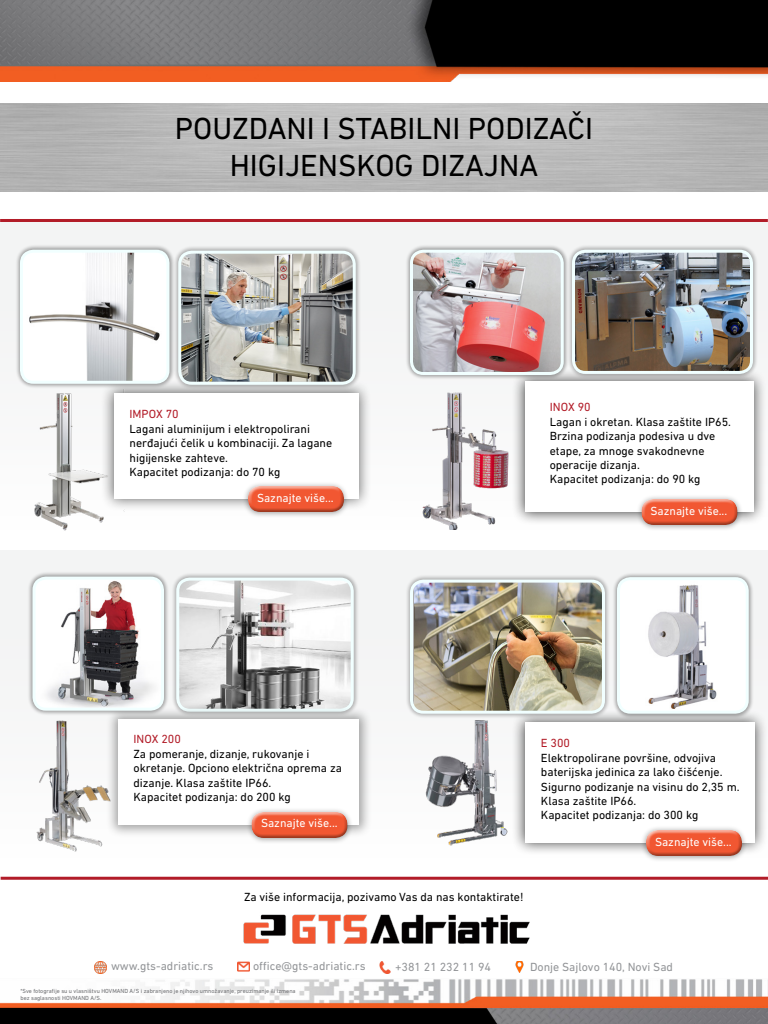
<style>
.page{position:relative;width:768px;height:1024px;background:#fff}
.page>*{position:absolute;margin:0;border:0;box-sizing:border-box;transform-origin:0 0}
.t1{font:31px/37.2px "DIN Next LT Pro";color:#000;text-align:center}
.t2{font:12px/14.4px "DIN Next LT Pro";color:#000}
.t3{font:12px "DIN Next LT Pro";color:#939598}
.t4{font:12px "DIN Next LT Pro";color:#fff}
.t5{font:12px "DIN Next LT Pro";color:#b21c28}
.t6{font:6px/7.2px "DIN Next LT Pro";color:#6d6e71}
</style>
<div class="page">
<div style="left:0;top:550px;width:390px;height:308px;background:#f5f5f5"></div>
<div style="left:390px;top:223px;width:378px;height:308px;background:#f3f4f4"></div>
<div style="left:390px;top:550px;width:378px;height:308px;background:#f3f4f4"></div>
<div style="left:0;top:222px;width:390px;height:308px;background:#f3f4f4"></div>
<img style="left:15px;top:393px;width:109px;height:138px">
<img style="left:405px;top:392px;width:120px;height:138px">
<img style="left:36px;top:720px;width:69px;height:132px">
<img style="left:420px;top:720px;width:92px;height:127px">
<img style="left:0;top:0;width:768px;height:82px">
<div style="left:171px;top:573px;width:188px;height:144px;background:#000;opacity:.28"></div>
<img style="left:178px;top:579px;width:174px;height:127px">
<div style="left:176px;top:578px;width:178px;height:134px;border:3px solid #f1ffff;border-radius:12px"></div>
<div style="left:101px;top:380px;width:271px;height:132px;background:#000;opacity:.63"></div>
<div style="left:114px;top:393px;width:245px;height:106px;background:#fff"></div>
<div style="left:512px;top:368px;width:255px;height:157px;background:#000;opacity:.75"></div>
<div style="left:525px;top:381px;width:229px;height:131px;background:#fff"></div>
<div style="left:105px;top:706px;width:267px;height:132px;background:#000;opacity:.35"></div>
<div style="left:118px;top:719px;width:241px;height:106px;background:#fff"></div>
<div style="left:512px;top:710px;width:256px;height:146px;background:#000;opacity:.75"></div>
<div style="left:525px;top:723px;width:230px;height:120px;background:#fff"></div>
<img style="left:0;top:979px;width:768px;height:45px">
<svg style="left:380px;top:962px;width:11px;height:11px"></svg>
<svg style="left:238px;top:961px;width:12px;height:11px"></svg>
<svg style="left:94px;top:961px;width:13px;height:13px"></svg>
<svg style="left:515px;top:961px;width:9px;height:11px"></svg>
<img style="left:243px;top:914px;width:287px;height:30px">
<div style="left:28px;top:572px;width:141px;height:144px;background:#000;opacity:.35"></div>
<img style="left:34px;top:578px;width:128px;height:131px">
<div style="left:32px;top:577px;width:132px;height:134px;border:3px solid #f1ffff;border-radius:12px"></div>
<hr style="left:1px;top:877px;width:767px;height:3px;background:#b21c28">
<hr style="left:0;top:219px;width:768px;height:3px;background:#b21c28">
<div style="left:640px;top:825px;width:108px;height:38px;background:#000;opacity:.36"></div>
<div style="left:642px;top:826px;width:101px;height:27px;background:#fff;opacity:.75"></div>
<div style="left:644px;top:833px;width:102px;height:24px;background:#000;opacity:.35"></div>
<div style="left:173px;top:246px;width:188px;height:144px;background:#000;opacity:.28"></div>
<img style="left:180px;top:252px;width:173px;height:130px">
<div style="left:178px;top:251px;width:178px;height:134px;border:3px solid #f1ffff;border-radius:12px"></div>
<div style="left:15px;top:245px;width:160px;height:144px;background:#000;opacity:.35"></div>
<div style="left:22px;top:251px;width:146px;height:131px;background:#fff;border-radius:12px"></div>
<img style="left:27px;top:254px;width:135px;height:126px">
<div style="left:20px;top:250px;width:150px;height:134px;border:3px solid #f1ffff;border-radius:12px"></div>
<div style="left:246px;top:807px;width:107px;height:38px;background:#000;opacity:.36"></div>
<div style="left:247px;top:808px;width:102px;height:27px;background:#fff;opacity:.75"></div>
<div style="left:250px;top:815px;width:102px;height:24px;background:#000;opacity:.35"></div>
<div style="left:242px;top:481px;width:108px;height:38px;background:#000;opacity:.36"></div>
<div style="left:244px;top:482px;width:101px;height:27px;background:#fff;opacity:.75"></div>
<div style="left:246px;top:489px;width:102px;height:24px;background:#000;opacity:.35"></div>
<div style="left:636px;top:494px;width:107px;height:38px;background:#000;opacity:.36"></div>
<div style="left:637px;top:495px;width:102px;height:27px;background:#fff;opacity:.75"></div>
<div style="left:640px;top:502px;width:102px;height:24px;background:#000;opacity:.35"></div>
<div style="left:567px;top:245px;width:191px;height:134px;background:#000;opacity:.28"></div>
<img style="left:574px;top:251px;width:178px;height:121px">
<div style="left:572px;top:250px;width:181px;height:124px;border:3px solid #f1ffff;border-radius:12px"></div>
<div style="left:405px;top:245px;width:164px;height:135px;background:#000;opacity:.35"></div>
<img style="left:412px;top:251px;width:150px;height:122px">
<div style="left:410px;top:250px;width:154px;height:125px;border:3px solid #f1ffff;border-radius:12px"></div>
<div style="left:405px;top:575px;width:205px;height:144px;background:#000;opacity:.28"></div>
<img style="left:414px;top:581px;width:190px;height:131px">
<div style="left:410px;top:580px;width:195px;height:134px;border:3px solid #f1ffff;border-radius:12px"></div>
<div style="left:612px;top:572px;width:142px;height:147px;background:#000;opacity:.35"></div>
<img style="left:618px;top:579px;width:129px;height:133px">
<div style="left:617px;top:577px;width:132px;height:137px;border:3px solid #f1ffff;border-radius:12px"></div>
<h1 class="t1" style="left:175px;top:110px;width:420px">POUZDANI I STABILNI PODIZAČI<br>HIGIJENSKOG DIZAJNA</h1>
<p class="t5" style="left:130px;top:407px;width:51px">IMPOX 70</p>
<p class="t2" style="left:130px;top:421px;width:204px">Lagani aluminijum i elektropolirani nerđajući čelik u kombinaciji. Za lagane higijenske zahteve.<br>Kapacitet podizanja: do 70 kg</p>
<p class="t4" style="left:257px;top:491px;width:78px">Saznajte više...</p>
<p class="t5" style="left:550px;top:400px;width:42px">INOX 90</p>
<p class="t2" style="left:550px;top:414px;width:183px">Lagan i okretan. Klasa zaštite IP65.<br>Brzina podizanja podesiva u dve etape, za mnoge svakodnevne operacije dizanja.<br>Kapacitet podizanja: do 90 kg</p>
<p class="t4" style="left:651px;top:504px;width:78px">Saznajte više...</p>
<p class="t5" style="left:133px;top:732px;width:49px">INOX 200</p>
<p class="t2" style="left:133px;top:746px;width:210px">Za pomeranje, dizanje, rukovanje i okretanje. Opciono električna oprema za dizanje. Klasa zaštite IP66.<br>Kapacitet podizanja: do 200 kg</p>
<p class="t4" style="left:261px;top:816px;width:78px">Saznajte više...</p>
<p class="t2" style="left:244px;top:889px;width:281px">Za više informacija, pozivamo Vas da nas kontaktirate!</p>
<p class="t5" style="left:541px;top:736px;width:31px">E 300</p>
<p class="t2" style="left:541px;top:750px;width:200px">Elektropolirane površine, odvojiva baterijska jedinica za lako čišćenje.<br>Sigurno podizanje na visinu do 2,35 m.<br>Klasa zaštite IP66.<br>Kapacitet podizanja: do 300 kg</p>
<p class="t4" style="left:655px;top:835px;width:78px">Saznajte više...</p>
<p class="t3" style="left:111px;top:959px;width:104px">www.gts-adriatic.rs</p>
<p class="t3" style="left:253px;top:959px;width:114px">office@gts-adriatic.rs</p>
<p class="t3" style="left:395px;top:960px;width:98px">+381 21 232 11 94</p>
<p class="t3" style="left:530px;top:960px;width:145px">Donje Sajlovo 140, Novi Sad</p>
<p class="t6" style="left:20px;top:987px;width:277px">*Sve fotografije su u vlasništvu HOVMAND A/S i zabranjeno je njihovo umnožavanje, preuzimanje ili izmena bez saglasnosti HOVMAND A/S.</p>
</div>
